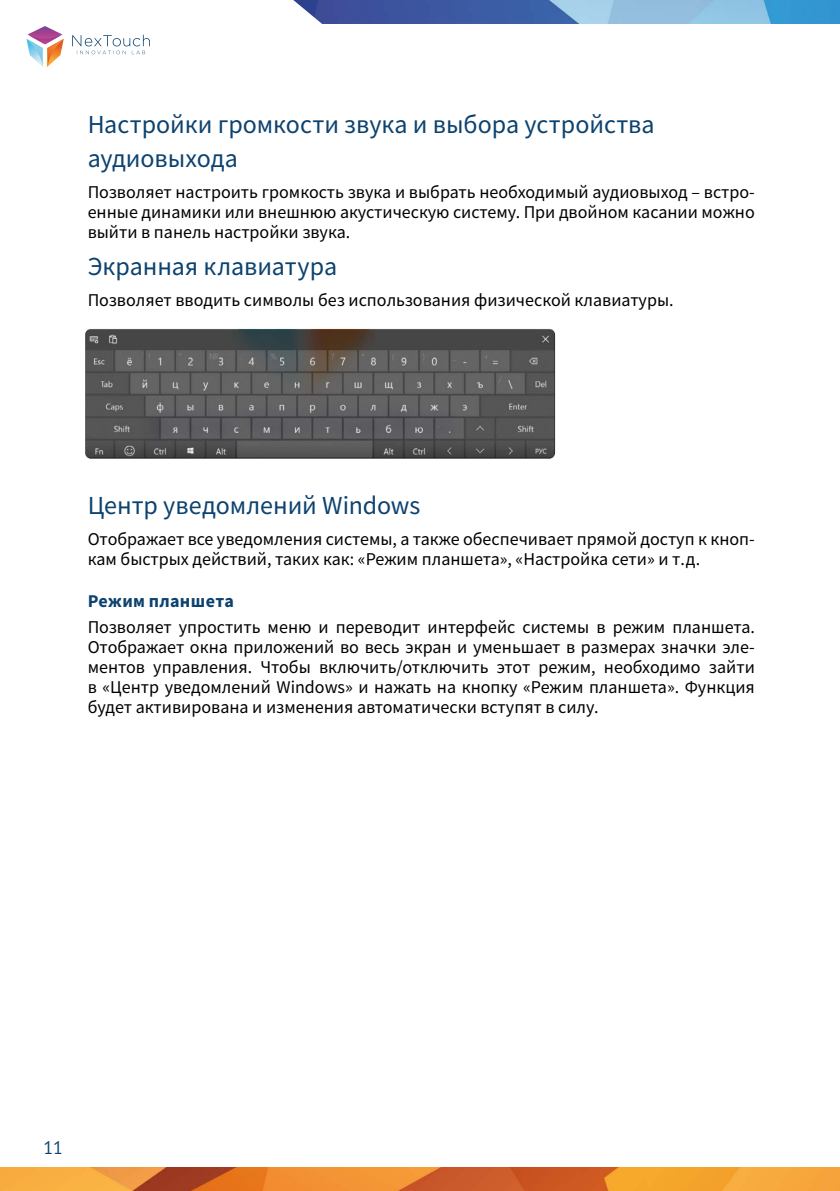
<style>
.page{position:relative;width:840px;height:1191px;background:#fff}
.page>*{position:absolute;margin:0;border:0;box-sizing:border-box;transform-origin:0 0}
.t1{font:26px/33.6px "Source Sans Pro";color:#0c426f}
.t2{font:18px/20px "Source Sans Pro";color:#000;text-align:justify}
.t3{font:700 18px "Source Sans Pro";letter-spacing:.02em;color:#0c426f}
.t4{font:18px "PT Sans";color:#0c426f}
</style>
<div class="page">
<img style="left:29px;top:26px;width:32px;height:8px">
<img style="left:28px;top:34px;width:34px;height:10px">
<img style="left:47px;top:39px;width:17px;height:28px">
<img style="left:48px;top:39px;width:15px;height:27px">
<img style="left:27px;top:39px;width:16px;height:28px">
<svg style="left:72px;top:35px;width:78px;height:19px"></svg>
<img style="left:293px;top:0;width:546px;height:24px">
<img style="left:0;top:1167px;width:839px;height:24px">
<img style="left:85px;top:329px;width:469px;height:129px">
<h1 class="t1" style="left:88px;top:107px;width:568px">Настройки громкости звука и выбора устройства аудиовыхода</h1>
<p class="t2" style="left:88px;top:182px;width:668px">Позволяет настроить громкость звука и выбрать необходимый аудиовыход – встро&shy;енные динамики или внешнюю акустическую систему. При двойном касании можно выйти в панель настройки звука.</p>
<h1 class="t1" style="left:88px;top:249px;width:251px">Экранная клавиатура</h1>
<p class="t2" style="left:88px;top:290px;width:587px">Позволяет вводить символы без использования физической клавиатуры.</p>
<h1 class="t1" style="left:88px;top:488px;width:334px">Центр уведомлений Windows</h1>
<p class="t2" style="left:88px;top:529px;width:668px">Отображает все уведомления системы, а также обеспечивает прямой доступ к кноп&shy;кам быстрых действий, таких как: «Режим планшета», «Настройка сети» и т.д.</p>
<p class="t3" style="left:88px;top:588px;width:148px">Режим планшета</p>
<p class="t2" style="left:88px;top:616px;width:668px">Позволяет упростить меню и переводит интерфейс системы в режим планшета.<br>Отображает окна приложений во весь экран и уменьшает в размерах значки эле&shy;ментов управления. Чтобы включить/отключить этот режим, необходимо зайти в «Центр уведомлений Windows» и нажать на кнопку «Режим планшета». Функция будет активирована и изменения автоматически вступят в силу.</p>
<p class="t4" style="left:43px;top:1136px;width:21px">11</p>
</div>
